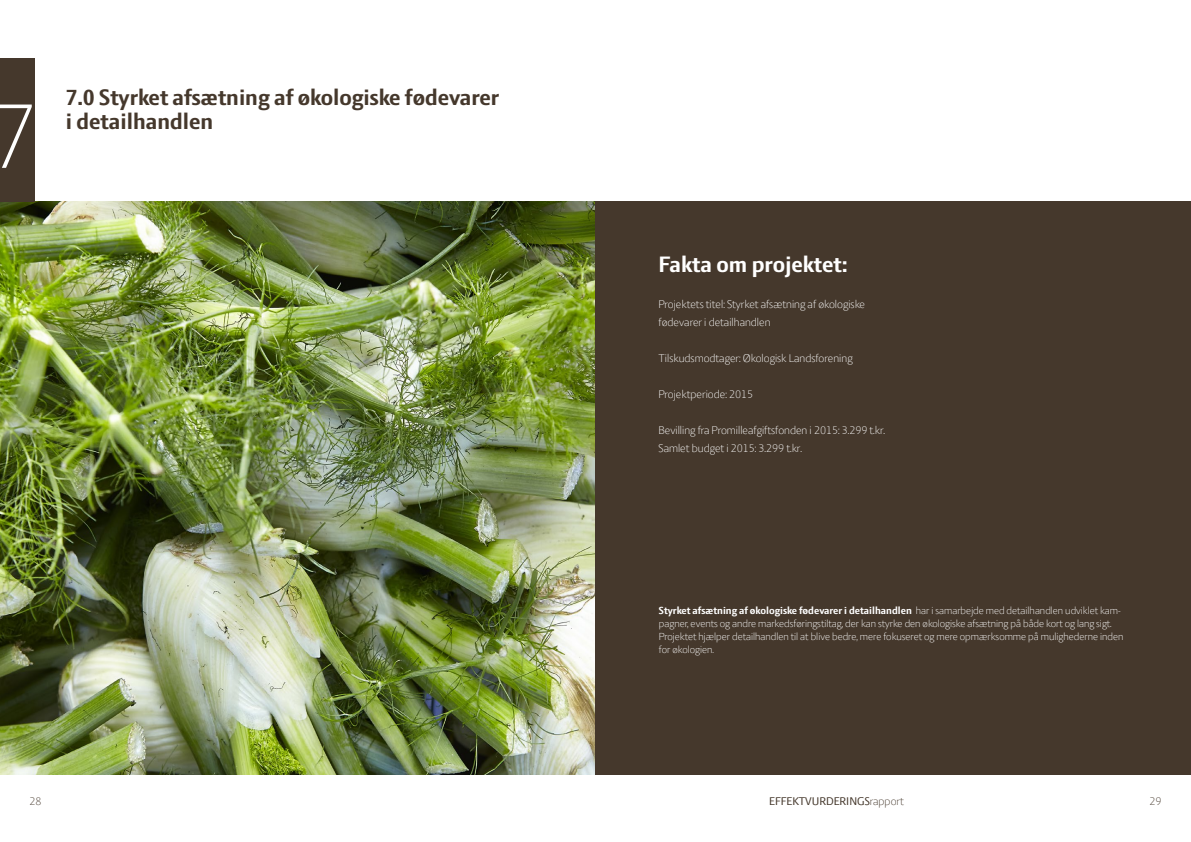
<style>
.page{position:relative;width:1191px;height:842px;background:#fff}
.page>*{position:absolute;margin:0;border:0;box-sizing:border-box;transform-origin:0 0}
.t1{font:300 100px "LF Press Sans";color:#fff}
.t2{font:700 24px/24px "LF Press Sans";color:#45382c}
.t3{font:700 24px "LF Press Sans";color:#fff}
.t4{font:300 12px/18px "LF Press Sans";color:#fff}
.t5{font:12px "LF Press Sans";color:#45382c}
.t6{font:300 12px "LF Press Sans";color:#45382c}
.t7{font:300 11px/13.2px "LF Press Sans";color:#fff}
.s1{font-weight:700}
.s2{font-weight:300}
</style>
<div class="page">
<img style="left:0;top:201px;width:595px;height:573px">
<div style="left:0;top:58px;width:35px;height:143px;background:#45382c"></div>
<div style="left:595px;top:201px;width:596px;height:573px;background:#45382c"></div>
<h1 class="t1" style="left:-12px;top:78px;width:51px">7</h1>
<h2 class="t2" style="left:66px;top:85px;width:435px">7.0 Styrket afsætning af økologiske fødevarer i detailhandlen</h2>
<h2 class="t3" style="left:658px;top:251px;width:191px">Fakta om projektet:</h2>
<p class="t4" style="left:658px;top:295px;width:208px">Projektets titel: Styrket afsætning af økologiske fødevarer i detailhandlen</p>
<p class="t4" style="left:658px;top:349px;width:196px">Tilskudsmodtager: Økologisk Landsforening</p>
<p class="t4" style="left:658px;top:385px;width:96px">Projektperiode: 2015</p>
<p class="t4" style="left:658px;top:421px;width:228px">Bevilling fra Promilleafgiftsfonden i 2015: 3.299 t.kr.<br>Samlet budget i 2015: 3.299 t.kr.</p>
<p class="t7" style="left:659px;top:603px;width:466px"><span class="s1">Styrket afsætning af økologiske fødevarer i detailhandlen</span> har i samarbejde med detailhandlen udviklet kam&shy;pagner, events og andre markedsføringstiltag, der kan styrke den økologiske afsætning på både kort og lang sigt.<br>Projektet hjælper detailhandlen til at blive bedre, mere fokuseret og mere opmærksomme på mulighederne inden for økologien.</p>
<p class="t6" style="left:30px;top:794px;width:13px">28</p>
<p class="t5" style="left:769px;top:794px;width:136px">EFFEKTVURDERINGS<span class="s2">rapport</span></p>
<p class="t6" style="left:1149px;top:794px;width:13px">29</p>
</div>
